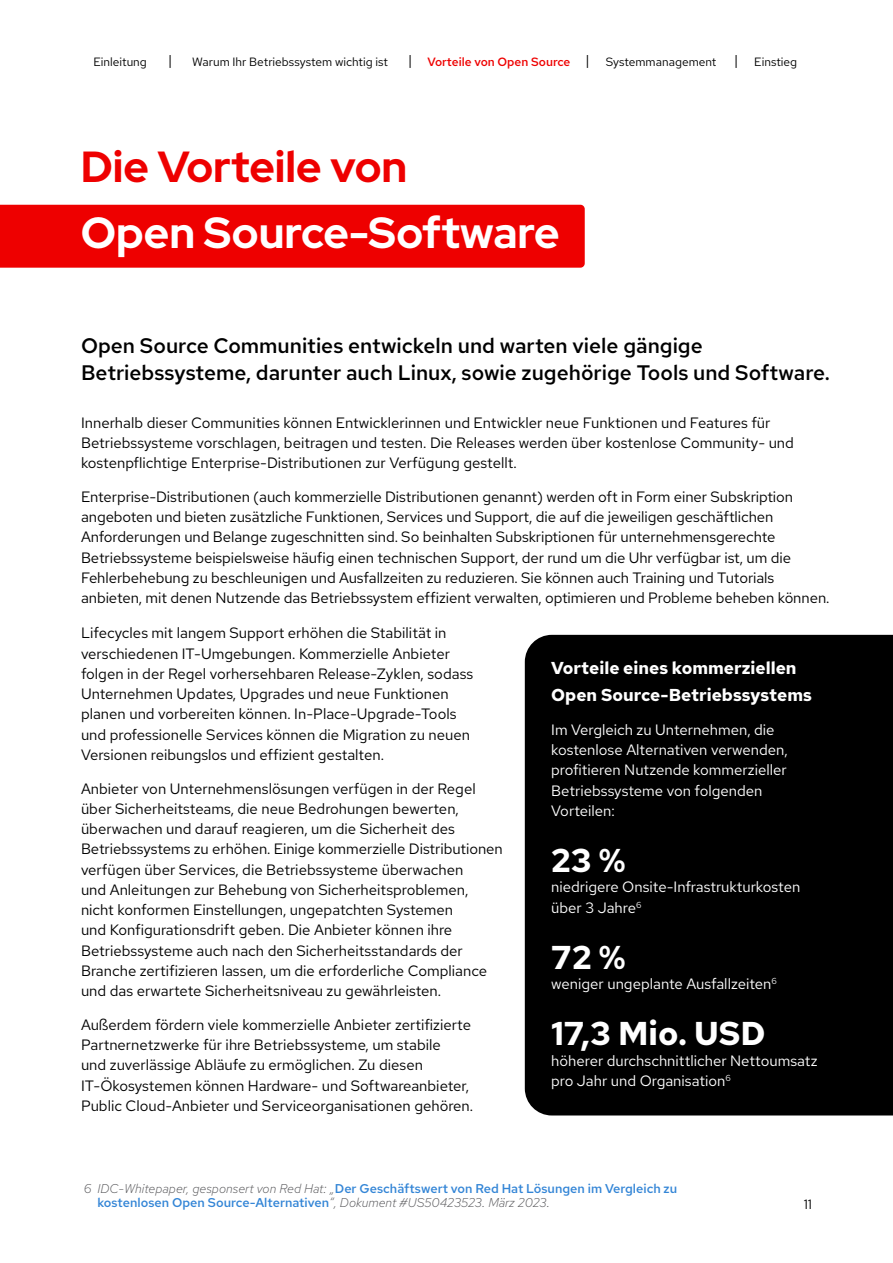
<style>
.page{position:relative;width:893px;height:1263px;background:#fff}
.page>*{position:absolute;margin:0;border:0;box-sizing:border-box;transform-origin:0 0}
.t1{font:700 43.5px "Red Hat Display";color:#fff}
.t2{font:700 43.5px "Red Hat Display";color:#e00}
.t3{font:700 33px "Red Hat Text";color:#fff}
.t4{font:500 21px/27px "Red Hat Text";color:#000}
.t5{font:700 17.25px/27px "Red Hat Text";color:#fff}
.t6{font:15px/20.2px "Red Hat Text";color:#000}
.t7{font:15px/20.2px "Red Hat Text";color:#fff}
.t8{font:14.25px "Red Hat Text";color:#000}
.t9{font:13.5px "Red Hat Text";color:#000}
.t10{font:500 12.75px/13.5px "Red Hat Text";color:#3385d6}
.t11{font:12px "Red Hat Text";color:#000}
.s1{font-size:14.25px}
.s2{font-weight:500;color:#e00}
.s3{font-weight:300;font-style:italic;color:#58585b}
</style>
<div class="page">
<div style="left:0;top:205px;width:585px;height:63px;background:#e00"></div>
<div style="left:525px;top:635px;width:368px;height:480px;background:#000"></div>
<p class="t11" style="left:93px;top:54px;width:55px">Einleitung</p>
<p class="t8" style="left:168px;top:50px;width:6px">|</p>
<p class="t11" style="left:192px;top:54px;width:197px">Warum Ihr Betriebssystem wichtig ist</p>
<p class="t11" style="left:408px;top:54px;width:391px"><span class="s1">|</span> <span class="s2">Vorteile von Open Source</span> <span class="s1">|</span> Systemmanagement <span class="s1">|</span> Einstieg</p>
<h1 class="t2" style="left:81px;top:138px;width:328px">Die Vorteile von</h1>
<h1 class="t1" style="left:81px;top:204px;width:480px">Open Source-Software</h1>
<h3 class="t4" style="left:81px;top:332px;width:750px">Open Source Communities entwickeln und warten viele gängige<br>Betriebssysteme, darunter auch Linux, sowie zugehörige Tools und Software.</h3>
<p class="t6" style="left:81px;top:412px;width:714px">Innerhalb dieser Communities können Entwicklerinnen und Entwickler neue Funktionen und Features für<br>Betriebssysteme vorschlagen, beitragen und testen. Die Releases werden über kostenlose Community- und kostenpflichtige Enterprise-Distributionen zur Verfügung gestellt.</p>
<p class="t6" style="left:81px;top:486px;width:750px">Enterprise-Distributionen (auch kommerzielle Distributionen genannt) werden oft in Form einer Subskription angeboten und bieten zusätzliche Funktionen, Services und Support, die auf die jeweiligen geschäftlichen Anforderungen und Belange zugeschnitten sind. So beinhalten Subskriptionen für unternehmensgerechte Betriebssysteme beispielsweise häufig einen technischen Support, der rund um die Uhr verfügbar ist, um die Fehlerbehebung zu beschleunigen und Ausfallzeiten zu reduzieren. Sie können auch Training und Tutorials anbieten, mit denen Nutzende das Betriebssystem effizient verwalten, optimieren und Probleme beheben können.</p>
<p class="t6" style="left:81px;top:623px;width:394px">Lifecycles mit langem Support erhöhen die Stabilität in verschiedenen IT-Umgebungen. Kommerzielle Anbieter folgen in der Regel vorhersehbaren Release-Zyklen, sodass Unternehmen Updates, Upgrades und neue Funktionen planen und vorbereiten können. In-Place-Upgrade-Tools und professionelle Services können die Migration zu neuen Versionen reibungslos und effizient gestalten.</p>
<p class="t6" style="left:81px;top:778px;width:423px">Anbieter von Unternehmenslösungen verfügen in der Regel über Sicherheitsteams, die neue Bedrohungen bewerten, überwachen und darauf reagieren, um die Sicherheit des Betriebssystems zu erhöhen. Einige kommerzielle Distributionen verfügen über Services, die Betriebssysteme überwachen<br>und Anleitungen zur Behebung von Sicherheitsproblemen, nicht konformen Einstellungen, ungepatchten Systemen<br>und Konfigurationsdrift geben. Die Anbieter können ihre Betriebssysteme auch nach den Sicherheitsstandards der Branche zertifizieren lassen, um die erforderliche Compliance und das erwartete Sicherheitsniveau zu gewährleisten.</p>
<p class="t6" style="left:81px;top:1014px;width:394px">Außerdem fördern viele kommerzielle Anbieter zertifizierte Partnernetzwerke für ihre Betriebssysteme, um stabile<br>und zuverlässige Abläufe zu ermöglichen. Zu diesen IT-Ökosystemen können Hardware- und Softwareanbieter, Public Cloud-Anbieter und Serviceorganisationen gehören.</p>
<p class="t5" style="left:551px;top:654px;width:262px">Vorteile eines kommerziellen<br>Open Source-Betriebssystems</p>
<p class="t7" style="left:551px;top:719px;width:238px">Im Vergleich zu Unternehmen, die kostenlose Alternativen verwenden, profitieren Nutzende kommerzieller<br>Betriebssysteme von folgenden<br>Vorteilen:</p>
<h2 class="t3" style="left:551px;top:839px;width:76px">23 %</h2>
<p class="t7" style="left:551px;top:877px;width:251px">niedrigere Onsite-Infrastrukturkosten über 3 Jahre<sup>6</sup></p>
<h2 class="t3" style="left:551px;top:935px;width:76px">72 %</h2>
<p class="t7" style="left:551px;top:973px;width:227px">weniger ungeplante Ausfallzeiten<sup>6</sup></p>
<h2 class="t3" style="left:551px;top:1012px;width:216px">17,3 Mio. USD</h2>
<p class="t7" style="left:551px;top:1050px;width:268px">höherer durchschnittlicher Nettoumsatz pro Jahr und Organisation<sup>6</sup></p>
<p class="t10" style="left:97px;top:1182px;width:581px;text-indent:-14px"><span class="s3">6 IDC-Whitepaper, gesponsert von Red Hat: „</span>Der Geschäftswert von Red Hat Lösungen im Vergleich zu kostenlosen Open Source-Alternativen<span class="s3">“, Dokument #US50423523. März 2023.</span></p>
<p class="t9" style="left:804px;top:1195px;width:10px">11</p>
</div>
